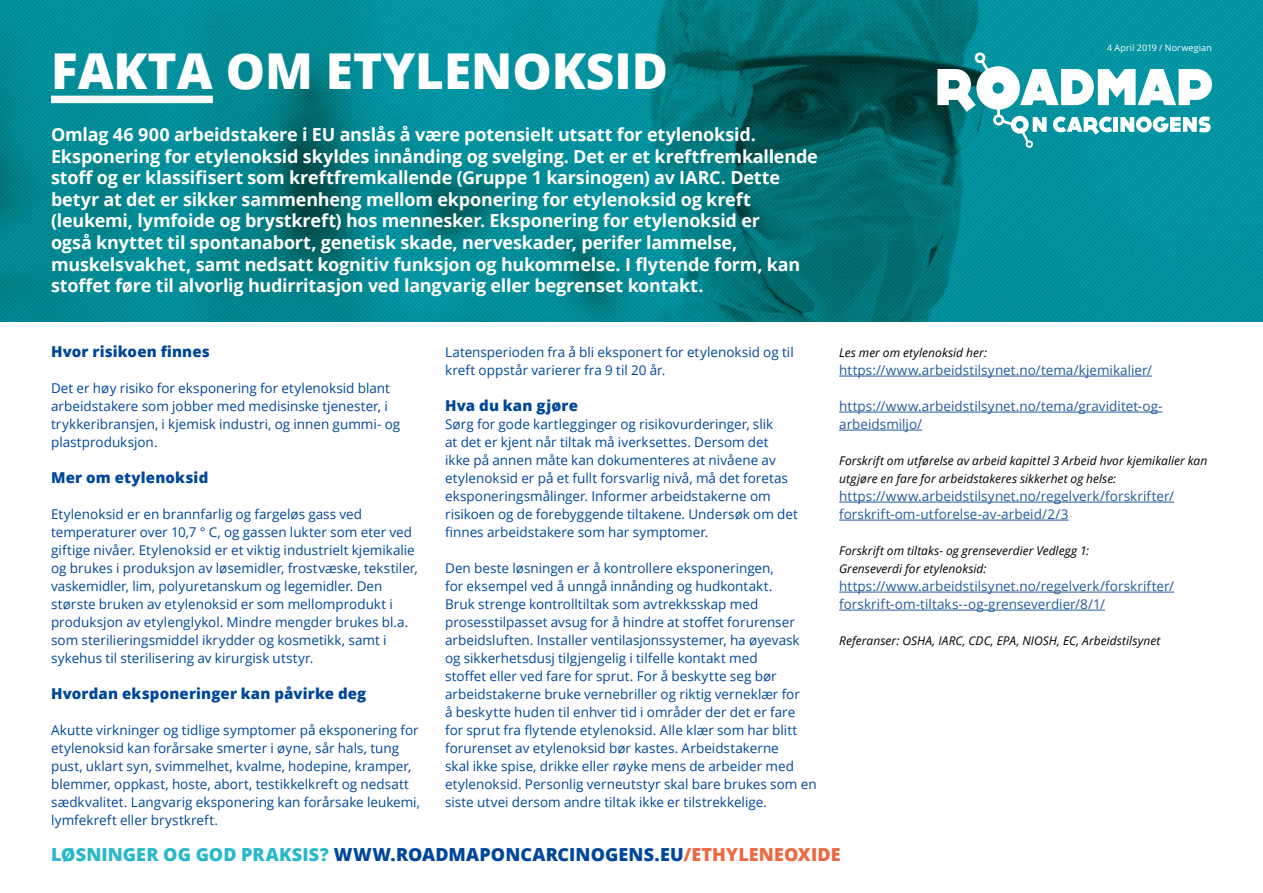
<style>
.page{position:relative;width:1263px;height:893px;background:#fff}
.page>*{position:absolute;margin:0;border:0;box-sizing:border-box;transform-origin:0 0}
.Titel_Cyrilisch{font:800 49.5px "Open Sans";color:#fff}
.Intro_wit{font:700 18px/21.6px "Open Sans";letter-spacing:-.01em;color:#fff}
.URL{font:800 18px "Open Sans";letter-spacing:.005em;color:#004799}
.Kopje{font:800 15px "Open Sans";letter-spacing:.01em;color:#004799}
.t1{font:13.5px/18px "Open Sans";color:#004799}
.t2{font:13.5px/18px "Open Sans";color:#245a9c}
.ref{font:italic 12px/18px "Open Sans";letter-spacing:.005em;color:#000}
.t3{font:9px "Open Sans";letter-spacing:.015em;color:#fff}
.s1{color:#28b8ca}
.s2{color:#ed6841}
</style>
<div class="page">
<img style="left:0;top:0;width:1263px;height:321px">
<div style="left:51px;top:96px;width:162px;height:7px;background:#fff"></div>
<hr style="left:839px;top:376px;width:313px;height:1px;background:#245a9c">
<hr style="left:839px;top:412px;width:323px;height:1px;background:#245a9c">
<hr style="left:839px;top:430px;width:83px;height:1px;background:#245a9c">
<hr style="left:839px;top:502px;width:335px;height:1px;background:#245a9c">
<hr style="left:839px;top:520px;width:229px;height:1px;background:#245a9c">
<hr style="left:839px;top:592px;width:335px;height:1px;background:#245a9c">
<hr style="left:839px;top:610px;width:266px;height:1px;background:#245a9c">
<svg style="left:937px;top:52px;width:275px;height:96px"></svg>
<p class="Titel_Cyrilisch" style="left:51px;top:33px;width:619px">FAKTA OM ETYLENOKSID</p>
<p class="Intro_wit" style="left:51px;top:123px;width:768px">Omlag 46 900 arbeidstakere i EU anslås å være potensielt utsatt for etylenoksid.<br>Eksponering for etylenoksid skyldes innånding og svelging. Det er et kreftfremkallende stoff og er klassifisert som kreftfremkallende (Gruppe 1 karsinogen) av IARC. Dette betyr at det er sikker sammenheng mellom ekponering for etylenoksid og kreft (leukemi, lymfoide og brystkreft) hos mennesker. Eksponering for etylenoksid er<br>også knyttet til spontanabort, genetisk skade, nerveskader, perifer lammelse, muskelsvakhet, samt nedsatt kognitiv funksjon og hukommelse. I flytende form, kan stoffet føre til alvorlig hudirritasjon ved langvarig eller begrenset kontakt.</p>
<p class="Kopje" style="left:51px;top:340px;width:160px">Hvor risikoen finnes</p>
<p class="t1" style="left:51px;top:379px;width:351px">Det er høy risiko for eksponering for etylenoksid blant arbeidstakere som jobber med medisinske tjenester, i trykkeribransjen, i kjemisk industri, og innen gummi- og plastproduksjon.</p>
<p class="Kopje" style="left:51px;top:466px;width:159px">Mer om etylenoksid</p>
<p class="t1" style="left:51px;top:505px;width:368px">Etylenoksid er en brannfarlig og fargeløs gass ved temperaturer over 10,7 ° C, og gassen lukter som eter ved giftige nivåer. Etylenoksid er et viktig industrielt kjemikalie og brukes i produksjon av løsemidler, frostvæske, tekstiler, vaskemidler, lim, polyuretanskum og legemidler. Den største bruken av etylenoksid er som mellomprodukt i produksjon av etylenglykol. Mindre mengder brukes bl.a. som sterilieringsmiddel ikrydder og kosmetikk, samt i sykehus til sterilisering av kirurgisk utstyr.</p>
<p class="Kopje" style="left:51px;top:682px;width:317px">Hvordan eksponeringer kan påvirke deg</p>
<p class="t1" style="left:51px;top:721px;width:370px">Akutte virkninger og tidlige symptomer på eksponering for etylenoksid kan forårsake smerter i øyne, sår hals, tung pust, uklart syn, svimmelhet, kvalme, hodepine, kramper, blemmer, oppkast, hoste, abort, testikkelkreft og nedsatt sædkvalitet. Langvarig eksponering kan forårsake leukemi, lymfekreft eller brystkreft.</p>
<p class="t1" style="left:445px;top:343px;width:350px">Latensperioden fra å bli eksponert for etylenoksid og til kreft oppstår varierer fra 9 til 20 år.</p>
<p class="Kopje" style="left:445px;top:394px;width:134px">Hva du kan gjøre</p>
<p class="t1" style="left:445px;top:415px;width:354px">Sørg for gode kartlegginger og risikovurderinger, slik<br>at det er kjent når tiltak må iverksettes. Dersom det<br>ikke på annen måte kan dokumenteres at nivåene av etylenoksid er på et fullt forsvarlig nivå, må det foretas eksponeringsmålinger. Informer arbeidstakerne om risikoen og de forebyggende tiltakene. Undersøk om det finnes arbeidstakere som har symptomer.</p>
<p class="t1" style="left:445px;top:559px;width:373px">Den beste løsningen er å kontrollere eksponeringen,<br>for eksempel ved å unngå innånding og hudkontakt.<br>Bruk strenge kontrolltiltak som avtrekksskap med prosesstilpasset avsug for å hindre at stoffet forurenser arbeidsluften. Installer ventilasjonssystemer, ha øyevask og sikkerhetsdusj tilgjengelig i tilfelle kontakt med<br>stoffet eller ved fare for sprut. For å beskytte seg bør arbeidstakerne bruke vernebriller og riktig verneklær for<br>å beskytte huden til enhver tid i områder der det er fare for sprut fra flytende etylenoksid. Alle klær som har blitt forurenset av etylenoksid bør kastes. Arbeidstakerne<br>skal ikke spise, drikke eller røyke mens de arbeider med etylenoksid. Personlig verneutstyr skal bare brukes som en siste utvei dersom andre tiltak ikke er tilstrekkelige.</p>
<p class="t3" style="left:1107px;top:42px;width:106px">4 April 2019 / Norwegian</p>
<p class="ref" style="left:839px;top:343px;width:149px">Les mer om etylenoksid her:</p>
<p class="t2" style="left:839px;top:361px;width:314px">https://www.arbeidstilsynet.no/tema/kjemikalier/</p>
<p class="t2" style="left:839px;top:397px;width:325px">https://www.arbeidstilsynet.no/tema/graviditet-og&shy;arbeidsmiljo/</p>
<p class="ref" style="left:839px;top:451px;width:370px">Forskrift om utførelse av arbeid kapittel 3 Arbeid hvor kjemikalier kan utgjøre en fare for arbeidstakeres sikkerhet og helse:</p>
<p class="t2" style="left:839px;top:487px;width:336px">https://www.arbeidstilsynet.no/regelverk/forskrifter/ forskrift-om-utforelse-av-arbeid/2/3</p>
<p class="ref" style="left:839px;top:541px;width:251px">Forskrift om tiltaks- og grenseverdier Vedlegg 1:<br>Grenseverdi for etylenoksid:</p>
<p class="t2" style="left:839px;top:577px;width:336px">https://www.arbeidstilsynet.no/regelverk/forskrifter/ forskrift-om-tiltaks--og-grenseverdier/8/1/</p>
<p class="ref" style="left:839px;top:631px;width:323px">Referanser: OSHA, IARC, CDC, EPA, NIOSH, EC, Arbeidstilsynet</p>
<p class="URL" style="left:51px;top:841px;width:791px"><span class="s1">LØSNINGER OG GOD PRAKSIS?</span> WWW.ROADMAPONCARCINOGENS.EU<span class="s2">/ETHYLENEOXIDE</span></p>
</div>
